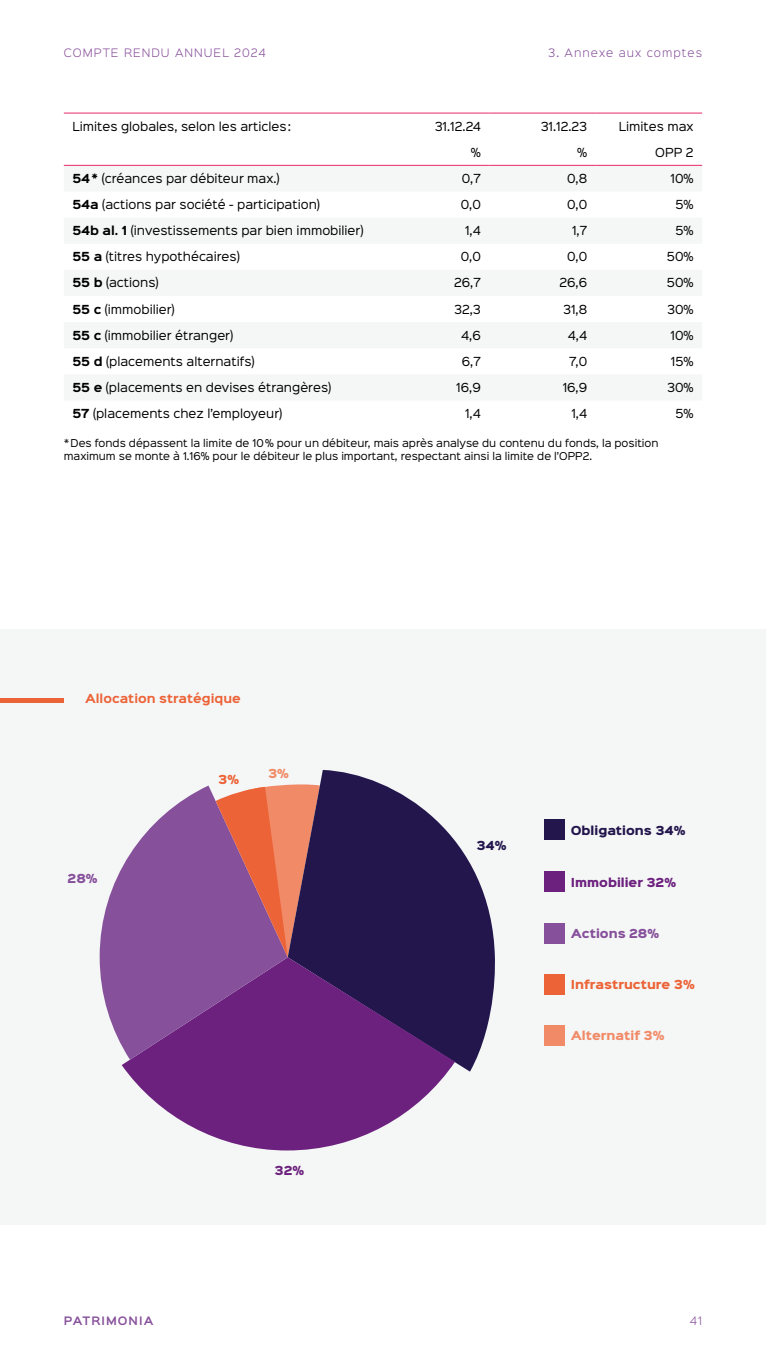
<style>
.page{position:relative;width:766px;height:1361px;background:#fff}
.page>*{position:absolute;margin:0;border:0;box-sizing:border-box;transform-origin:0 0}
.texte_tableau{font:11.25px "Sinkin Sans 400";color:#000}
.texte_tableau-2{font:700 11.25px "Sinkin Sans 700";color:#ec6337}
.t1{font:900 11.25px "Sinkin Sans 800";color:#ec6337}
.t2{font:900 11.25px "Sinkin Sans 800";color:#23164c}
.t3{font:900 11.25px "Sinkin Sans 800";color:#6c217e}
.t4{font:900 11.25px "Sinkin Sans 800";color:#f18a67}
.t5{font:900 11.25px "Sinkin Sans 800";color:#86509b}
.t6{font:300 10.5px "Sinkin Sans 300";letter-spacing:.1em;color:#87509b}
.t7{font:600 10.5px "Sinkin Sans 600";letter-spacing:.1em;color:#87509b}
.petit_texte_tableau{font:9.75px/13.5px "Sinkin Sans 400";color:#000}
.s1{font-family:"Sinkin Sans 700";font-weight:700}
</style>
<div class="page">
<hr style="left:64px;top:113px;width:319px;height:1px;background:#e72869">
<hr style="left:383px;top:113px;width:106px;height:1px;background:#e72869">
<hr style="left:489px;top:113px;width:106px;height:1px;background:#e72869">
<hr style="left:595px;top:113px;width:107px;height:1px;background:#e72869">
<hr style="left:64px;top:165px;width:319px;height:1px;background:#e72869">
<hr style="left:383px;top:165px;width:106px;height:1px;background:#e72869">
<hr style="left:489px;top:165px;width:106px;height:1px;background:#e72869">
<hr style="left:595px;top:165px;width:107px;height:1px;background:#e72869">
<div style="left:0;top:630px;width:765px;height:595px;background:#f5f6f6"></div>
<div style="left:544px;top:974px;width:21px;height:21px;background:#ec6337"></div>
<div style="left:544px;top:1025px;width:21px;height:21px;background:#f18a67"></div>
<div style="left:544px;top:923px;width:21px;height:20px;background:#86509b"></div>
<div style="left:544px;top:871px;width:21px;height:21px;background:#6c217e"></div>
<div style="left:544px;top:819px;width:21px;height:21px;background:#23164c"></div>
<svg style="left:320px;top:770px;width:175px;height:301px;fill:#23164c"></svg>
<svg style="left:122px;top:957px;width:333px;height:193px;fill:#6c217e"></svg>
<svg style="left:100px;top:785px;width:188px;height:274px;fill:#86509b"></svg>
<svg style="left:215px;top:784px;width:105px;height:173px;background:#ae5f6b"></svg>
<hr style="left:0;top:698px;width:64px;height:4px;background:#ec6337">
<p class="t6" style="left:64px;top:45px;width:203px">COMPTE RENDU ANNUEL 2024</p>
<p class="t6" style="left:548px;top:45px;width:155px">3. Annexe aux comptes</p>
<p class="texte_tableau" style="left:72px;top:117px;width:220px">Limites globales, selon les articles:</p>
<p class="texte_tableau" style="left:434px;top:117px;width:48px">31.12.24</p>
<p class="texte_tableau" style="left:540px;top:117px;width:48px">31.12.23</p>
<p class="texte_tableau" style="left:618px;top:117px;width:76px">Limites max</p>
<p class="texte_tableau" style="left:470px;top:143px;width:12px">%</p>
<p class="texte_tableau" style="left:577px;top:143px;width:12px">%</p>
<p class="texte_tableau" style="left:655px;top:143px;width:40px">OPP 2</p>
<p class="texte_tableau" style="left:72px;top:169px;width:209px"><span class="s1">54*</span> (créances par débiteur max.)</p>
<p class="texte_tableau" style="left:461px;top:169px;width:21px">0,7</p>
<p class="texte_tableau" style="left:567px;top:169px;width:22px">0,8</p>
<p class="texte_tableau" style="left:670px;top:169px;width:25px">10%</p>
<p class="texte_tableau" style="left:72px;top:195px;width:249px"><span class="s1">54a</span> (actions par société - participation)</p>
<p class="texte_tableau" style="left:460px;top:195px;width:22px">0,0</p>
<p class="texte_tableau" style="left:567px;top:195px;width:22px">0,0</p>
<p class="texte_tableau" style="left:675px;top:195px;width:20px">5%</p>
<p class="texte_tableau" style="left:72px;top:221px;width:292px"><span class="s1">54b al. 1</span> (investissements par bien immobilier)</p>
<p class="texte_tableau" style="left:465px;top:221px;width:17px">1,4</p>
<p class="texte_tableau" style="left:572px;top:221px;width:17px">1,7</p>
<p class="texte_tableau" style="left:675px;top:221px;width:20px">5%</p>
<p class="texte_tableau" style="left:72px;top:247px;width:169px"><span class="s1">55 a</span> (titres hypothécaires)</p>
<p class="texte_tableau" style="left:460px;top:247px;width:22px">0,0</p>
<p class="texte_tableau" style="left:567px;top:247px;width:22px">0,0</p>
<p class="texte_tableau" style="left:666px;top:247px;width:28px">50%</p>
<p class="texte_tableau" style="left:72px;top:273px;width:88px"><span class="s1">55 b</span> (actions)</p>
<p class="texte_tableau" style="left:454px;top:273px;width:28px">26,7</p>
<p class="texte_tableau" style="left:559px;top:273px;width:29px">26,6</p>
<p class="texte_tableau" style="left:666px;top:273px;width:28px">50%</p>
<p class="texte_tableau" style="left:72px;top:299px;width:104px"><span class="s1">55 c</span> (immobilier)</p>
<p class="texte_tableau" style="left:454px;top:299px;width:28px">32,3</p>
<p class="texte_tableau" style="left:563px;top:299px;width:26px">31,8</p>
<p class="texte_tableau" style="left:667px;top:299px;width:28px">30%</p>
<p class="texte_tableau" style="left:72px;top:326px;width:162px"><span class="s1">55 c</span> (immobilier étranger)</p>
<p class="texte_tableau" style="left:461px;top:326px;width:21px">4,6</p>
<p class="texte_tableau" style="left:567px;top:326px;width:21px">4,4</p>
<p class="texte_tableau" style="left:670px;top:326px;width:25px">10%</p>
<p class="texte_tableau" style="left:72px;top:352px;width:184px"><span class="s1">55 d</span> (placements alternatifs)</p>
<p class="texte_tableau" style="left:461px;top:352px;width:21px">6,7</p>
<p class="texte_tableau" style="left:569px;top:352px;width:19px">7,0</p>
<p class="texte_tableau" style="left:670px;top:352px;width:24px">15%</p>
<p class="texte_tableau" style="left:72px;top:378px;width:260px"><span class="s1">55 e</span> (placements en devises étrangères)</p>
<p class="texte_tableau" style="left:456px;top:378px;width:26px">16,9</p>
<p class="texte_tableau" style="left:562px;top:378px;width:26px">16,9</p>
<p class="texte_tableau" style="left:667px;top:378px;width:28px">30%</p>
<p class="texte_tableau" style="left:72px;top:404px;width:211px"><span class="s1">57</span> (placements chez l’employeur)</p>
<p class="texte_tableau" style="left:465px;top:404px;width:17px">1,4</p>
<p class="texte_tableau" style="left:571px;top:404px;width:17px">1,4</p>
<p class="texte_tableau" style="left:675px;top:404px;width:20px">5%</p>
<p class="petit_texte_tableau" style="left:64px;top:435px;width:596px">*Des fonds dépassent la limite de 10% pour un débiteur, mais après analyse du contenu du fonds, la position maximum se monte à 1.16% pour le débiteur le plus important, respectant ainsi la limite de l’OPP2.</p>
<p class="texte_tableau-2" style="left:85px;top:692px;width:157px">Allocation stratégique</p>
<p class="t1" style="left:218px;top:774px;width:22px">3%</p>
<p class="t4" style="left:268px;top:767px;width:22px">3%</p>
<p class="t5" style="left:68px;top:872px;width:31px">28%</p>
<p class="t7" style="left:64px;top:1311px;width:91px">PATRIMONIA</p>
<p class="t3" style="left:274px;top:1164px;width:31px">32%</p>
<p class="t2" style="left:476px;top:840px;width:32px">34%</p>
<p class="t2" style="left:570px;top:824px;width:116px">Obligations 34%</p>
<p class="t3" style="left:570px;top:876px;width:107px">Immobilier 32%</p>
<p class="t5" style="left:570px;top:927px;width:90px">Actions 28%</p>
<p class="t1" style="left:570px;top:978px;width:125px">Infrastructure 3%</p>
<p class="t4" style="left:570px;top:1029px;width:95px">Alternatif 3%</p>
<p class="t6" style="left:689px;top:1312px;width:14px">41</p>
</div>
